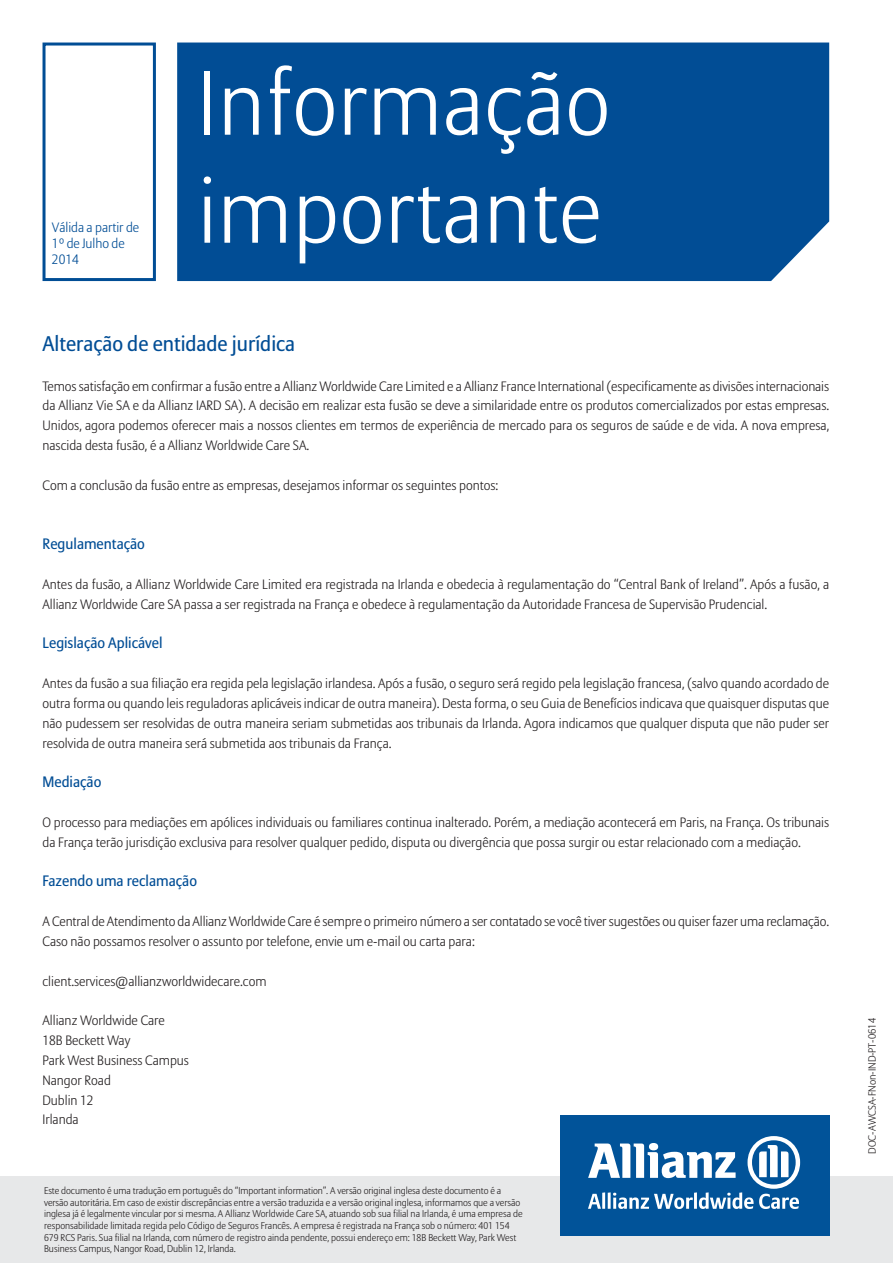
<style>
.page{position:relative;width:893px;height:1263px;background:#fff}
.page>*{position:absolute;margin:0;border:0;box-sizing:border-box;transform-origin:0 0}
.t1{font:300 90px/108px "Allianz Sans";letter-spacing:.01em;color:#fff}
.t2{font:21px "Allianz Sans";color:#014d95}
.t3{font:15px "Allianz Sans";color:#014d95}
.t4{font:300 13.5px/19.8px "Allianz Sans";color:#231f20}
.t5{font:300 13.5px/16.2px "Allianz Sans";color:#014d95}
.t6{font:300 10.5px "Allianz Sans";color:#231f20}
.t7{font:300 9.75px/11.7px "Allianz Sans";color:#231f20}
</style>
<div class="page">
<div style="left:0;top:1176px;width:893px;height:87px;background:#e7e8e9"></div>
<div style="left:560px;top:1116px;width:269px;height:119px;background:#015399"></div>
<svg style="left:588px;top:1136px;width:212px;height:73px"></svg>
<div style="left:177px;top:43px;width:652px;height:238px;background:#014d95"></div>
<div style="left:43px;top:43px;width:113px;height:238px;border:3px solid #014d95"></div>
<p class="t5" style="left:52px;top:220px;width:89px">Válida a partir de<br>1º de Julho de<br>2014</p>
<h1 class="t1" style="left:198px;top:56px;width:414px">Informação importante</h1>
<h2 class="t2" style="left:43px;top:335px;width:254px">Alteração de entidade jurídica</h2>
<p class="t4" style="left:43px;top:377px;width:788px;text-align:justify">Temos satisfação em confirmar a fusão entre a Allianz Worldwide Care Limited e a Allianz France International (especificamente as divisões internacionais da Allianz Vie SA e da Allianz IARD SA). A decisão em realizar esta fusão se deve a similaridade entre os produtos comercializados por estas empresas.<br>Unidos, agora podemos oferecer mais a nossos clientes em termos de experiência de mercado para os seguros de saúde e de vida. A nova empresa, nascida desta fusão, é a Allianz Worldwide Care SA.</p>
<p class="t4" style="left:43px;top:476px;width:457px">Com a conclusão da fusão entre as empresas, desejamos informar os seguintes pontos:</p>
<p class="t3" style="left:43px;top:538px;width:104px">Regulamentação</p>
<p class="t4" style="left:43px;top:575px;width:788px">Antes da fusão, a Allianz Worldwide Care Limited era registrada na Irlanda e obedecia à regulamentação do “Central Bank of Ireland”. Após a fusão, a<br>Allianz Worldwide Care SA passa a ser registrada na França e obedece à regulamentação da Autoridade Francesa de Supervisão Prudencial.</p>
<p class="t3" style="left:43px;top:637px;width:122px">Legislação Aplicável</p>
<p class="t4" style="left:43px;top:674px;width:788px;text-align:justify">Antes da fusão a sua filiação era regida pela legislação irlandesa. Após a fusão, o seguro será regido pela legislação francesa, (salvo quando acordado de outra forma ou quando leis reguladoras aplicáveis indicar de outra maneira). Desta forma, o seu Guia de Benefícios indicava que quaisquer disputas que não pudessem ser resolvidas de outra maneira seriam submetidas aos tribunais da Irlanda. Agora indicamos que qualquer disputa que não puder ser resolvida de outra maneira será submetida aos tribunais da França.</p>
<p class="t3" style="left:43px;top:776px;width:60px">Mediação</p>
<p class="t4" style="left:43px;top:813px;width:788px">O processo para mediações em apólices individuais ou familiares continua inalterado. Porém, a mediação acontecerá em Paris, na França. Os tribunais da França terão jurisdição exclusiva para resolver qualquer pedido, disputa ou divergência que possa surgir ou estar relacionado com a mediação.</p>
<p class="t3" style="left:43px;top:875px;width:156px">Fazendo uma reclamação</p>
<p class="t4" style="left:43px;top:912px;width:788px">A Central de Atendimento da Allianz Worldwide Care é sempre o primeiro número a ser contatado se você tiver sugestões ou quiser fazer uma reclamação.<br>Caso não possamos resolver o assunto por telefone, envie um e-mail ou carta para:</p>
<p class="t4" style="left:43px;top:972px;width:226px">client.services@allianzworldwidecare.com</p>
<p class="t4" style="left:43px;top:1011px;width:148px">Allianz Worldwide Care<br>18B Beckett Way<br>Park West Business Campus<br>Nangor Road<br>Dublin 12<br>Irlanda</p>
<p class="t7" style="left:44px;top:1185px;width:480px">Este documento é uma tradução em português do “Important information”. A versão original inglesa deste documento é a versão autoritária. Em caso de existir discrepâncias entre a versão traduzida e a versão original inglesa, informamos que a versão inglesa já é legalmente vincular por si mesma. A Allianz Worldwide Care SA, atuando sob sua filial na Irlanda, é uma empresa de responsabilidade limitada regida pelo Código de Seguros Francês. A empresa é registrada na França sob o número: 401 154<br>679 RCS Paris. Sua filial na Irlanda, com número de registro ainda pendente, possui endereço em: 18B Beckett Way, Park West Business Campus, Nangor Road, Dublin 12, Irlanda.</p>
<p class="t6" style="left:868px;top:1154px;width:137px;rotate:-90deg">DOC-AWCSA-FNon-IND-PT-0614</p>
</div>
